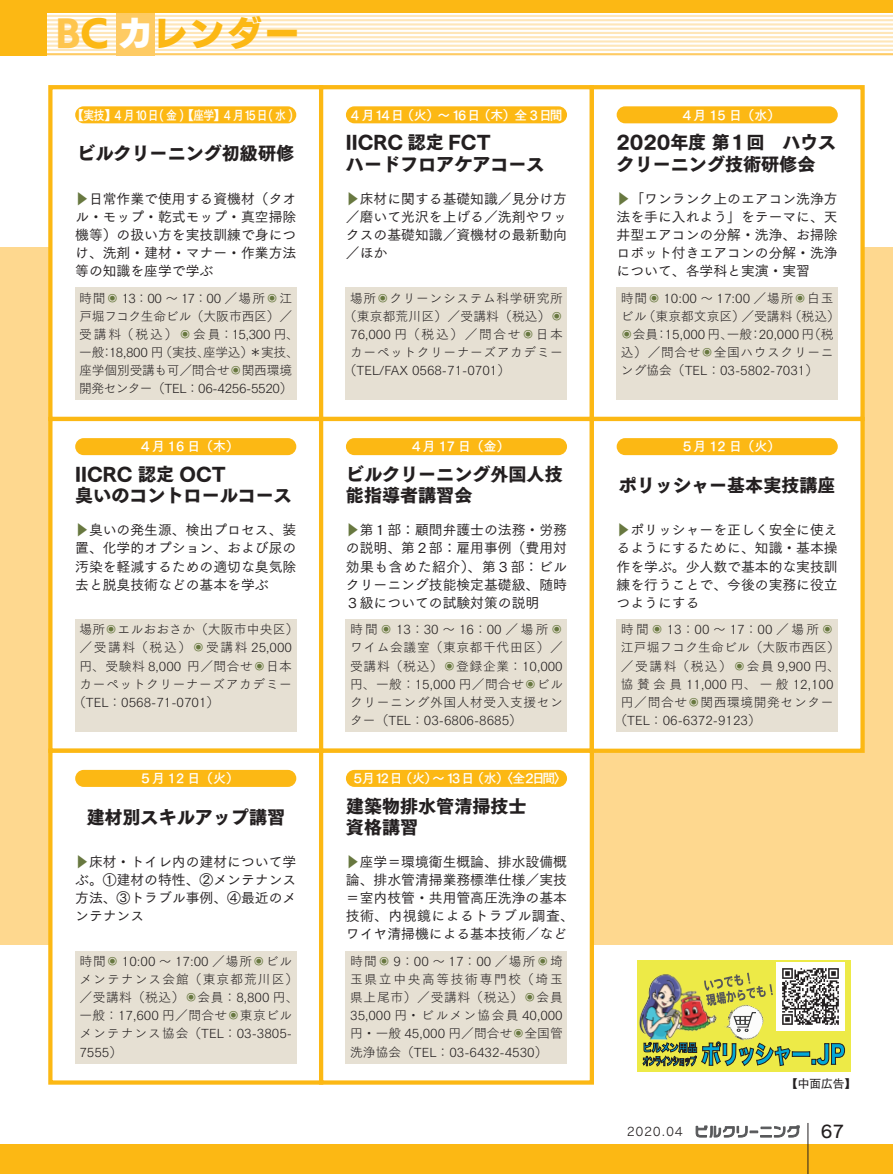
<style>
.page{position:relative;width:893px;height:1174px;background:#fff}
.page>*{position:absolute;margin:0;border:0;box-sizing:border-box;transform-origin:0 0}
.t1{font:800 34.05px "UD Kakugo Large Pr 6";letter-spacing:.065em;color:#fcb814}
.スケジュール_イベント名{font:18px/21.3px "Tsuku Go Pro H";color:#231f20}
.t2{font:16.95px "Rodin Pro DB";color:#231f20}
.スケジュール_本文{font:13.8px/18px "Tsuku Go Pro M";color:#231f20;text-align:justify}
.スケジュール_情報{font:12.75px/18px "Tsuku Go Pro L";letter-spacing:.01em;color:#231f20;text-align:justify}
.スケジュール_情報-2{font:12.75px/18px "Tsuku Go Pro L";letter-spacing:.04em;color:#231f20}
.スケジュール_情報-3{font:12.75px/18px "Tsuku Go Pro L";letter-spacing:-.02em;color:#231f20}
.スケジュール_日にち{font:12.75px "Tsuku Go Pro B";color:#fff}
.スケジュール_情報-4{font:12.75px "Tsuku Go Pro L";letter-spacing:.125em;color:#231f20}
.スケジュール_情報-5{font:12.75px "Tsuku Go Pro L";letter-spacing:.05em;color:#231f20}
.スケジュール_情報-6{font:12.75px "Tsuku Go Pro L";letter-spacing:.045em;color:#231f20}
.スケジュール_日にち-2{font:12.75px "Tsuku Go Pro B";color:#fff;scale:.85 1}
.スケジュール_日にち-3{font:12.75px "Tsuku Go Pro B";letter-spacing:-.19em;color:#fff}
.スケジュール_日にち-4{font:12.75px "Tsuku Go Pro B";letter-spacing:-.05em;color:#fff}
.スケジュール_情報-7{font:12.75px "Tsuku Go Pro L";letter-spacing:.12em;color:#231f20}
.t3{font:11.7px "Rodin Pro M";letter-spacing:.05em;color:#231f20}
.タイトル_ゴシック{font:11.7px "New Cezanne Pro M";color:#231f20}
.s1{color:#fec54d}
.s2{color:#fff}
.s3{color:#687840}
.s4{font-family:"Cezanne Pro N M";color:#687840}
</style>
<div class="page">
<div style="left:0;top:247px;width:893px;height:697px;background:#fed88f"></div>
<hr style="left:36px;top:19px;width:857px;height:2px;background:#fee6b9">
<hr style="left:36px;top:28px;width:857px;height:2px;background:#fee6b9">
<hr style="left:36px;top:36px;width:857px;height:2px;background:#fee6b9">
<hr style="left:36px;top:45px;width:857px;height:2px;background:#fee6b9">
<hr style="left:36px;top:15px;width:857px;height:2px;background:#fee6b9">
<hr style="left:36px;top:23px;width:857px;height:3px;background:#fee6b9">
<hr style="left:36px;top:32px;width:857px;height:2px;background:#fee6b9">
<hr style="left:36px;top:40px;width:857px;height:3px;background:#fee6b9">
<hr style="left:36px;top:49px;width:857px;height:2px;background:#fee6b9">
<hr style="left:0;top:53px;width:893px;height:2px;background:#fecb64">
<div style="left:0;top:0;width:893px;height:13px;background:#fcb814"></div>
<div style="left:116px;top:13px;width:38px;height:42px;background:#fecb64"></div>
<div style="left:0;top:0;width:47px;height:55px;background:#fcb814"></div>
<div style="left:48px;top:85px;width:275px;height:336px;background:#fff;border:4px solid #fcb814"></div>
<div style="left:48px;top:417px;width:275px;height:336px;background:#fff;border:4px solid #fcb814"></div>
<div style="left:48px;top:748px;width:275px;height:336px;background:#fff;border:4px solid #fcb814"></div>
<div style="left:319px;top:85px;width:275px;height:336px;background:#fff;border:4px solid #fcb814"></div>
<div style="left:319px;top:417px;width:275px;height:336px;background:#fff;border:4px solid #fcb814"></div>
<div style="left:319px;top:748px;width:275px;height:336px;background:#fff;border:4px solid #fcb814"></div>
<div style="left:590px;top:85px;width:275px;height:336px;background:#fff;border:4px solid #fcb814"></div>
<div style="left:590px;top:417px;width:275px;height:336px;background:#fff;border:4px solid #fcb814"></div>
<div style="left:0;top:1144px;width:893px;height:30px;background:#fcb814"></div>
<div style="left:346px;top:950px;width:221px;height:113px;background:#e6e0d3"></div>
<div style="left:346px;top:770px;width:221px;height:17px;background:#fcb814;border-radius:9px"></div>
<div style="left:75px;top:950px;width:221px;height:113px;background:#e6e0d3"></div>
<div style="left:75px;top:770px;width:221px;height:17px;background:#fcb814;border-radius:9px"></div>
<div style="left:617px;top:619px;width:221px;height:112px;background:#e6e0d3"></div>
<div style="left:617px;top:438px;width:221px;height:17px;background:#fcb814;border-radius:9px"></div>
<div style="left:346px;top:619px;width:221px;height:112px;background:#e6e0d3"></div>
<div style="left:346px;top:438px;width:221px;height:17px;background:#fcb814;border-radius:9px"></div>
<div style="left:75px;top:619px;width:221px;height:112px;background:#e6e0d3"></div>
<div style="left:75px;top:438px;width:221px;height:17px;background:#fcb814;border-radius:9px"></div>
<div style="left:617px;top:287px;width:221px;height:113px;background:#e6e0d3"></div>
<div style="left:617px;top:106px;width:221px;height:17px;background:#fcb814;border-radius:9px"></div>
<div style="left:346px;top:287px;width:221px;height:113px;background:#e6e0d3"></div>
<div style="left:346px;top:106px;width:221px;height:17px;background:#fcb814;border-radius:9px"></div>
<div style="left:75px;top:287px;width:221px;height:113px;background:#e6e0d3"></div>
<div style="left:75px;top:106px;width:221px;height:17px;background:#fcb814;border-radius:9px"></div>
<div style="left:637px;top:960px;width:213px;height:111px;background:#edea47"></div>
<img style="left:776px;top:962px;width:68px;height:68px">
<svg style="left:643px;top:1043px;width:202px;height:23px"></svg>
<svg style="left:753px;top:984px;width:20px;height:15px"></svg>
<img style="left:753px;top:1007px;width:14px;height:38px">
<img style="left:753px;top:1012px;width:2px;height:19px">
<img style="left:638px;top:972px;width:115px;height:83px">
<hr style="left:808px;top:1123px;width:1px;height:51px;background:#231f20">
<svg style="left:696px;top:1125px;width:104px;height:12px"></svg>
<h1 class="t1" style="left:56px;top:14px;width:245px"><span class="s1">B</span>C <span class="s2">カ</span>レンダー</h1>
<p class="スケジュール_日にち-2" style="left:73px;top:104px;width:260px">【実技】4 月10日( 金 )【座学】4 月15日( 水 )</p>
<p class="スケジュール_イベント名" style="left:77px;top:143px;width:218px">ビルクリーニング初級研修</p>
<p class="スケジュール_本文" style="left:75px;top:188px;width:223px"><span class="s3">▶</span>日常作業で使用する資機材（タオル・モップ・乾式モップ・真空掃除機等）の扱い方を実技訓練で身につけ、洗剤・建材・マナー・作業方法等の知識を座学で学ぶ</p>
<p class="スケジュール_情報-3" style="left:79px;top:287px;width:221px">時間<span class="s4">◉</span> 13：00 ～ 17：00 ／場所<span class="s4">◉</span>江戸堀フコク生命ビル（大阪市西区）／受講料（税込）<span class="s4">◉</span>会員：15,300 円、一般：18,800 円（実技、座学込）＊実技、座学個別受講も可／問合せ<span class="s4">◉</span>関西環境開発センター（TEL：06-4256-5520）</p>
<p class="スケジュール_日にち" style="left:139px;top:435px;width:101px">４月 16 日（木）</p>
<p class="スケジュール_イベント名" style="left:75px;top:464px;width:218px">IICRC 認定 OCT<br>臭いのコントロールコース</p>
<p class="スケジュール_本文" style="left:75px;top:519px;width:223px"><span class="s3">▶</span>臭いの発生源、検出プロセス、装置、化学的オプション、および尿の汚染を軽減するための適切な臭気除去と脱臭技術などの基本を学ぶ</p>
<p class="スケジュール_情報" style="left:79px;top:619px;width:221px">場所<span class="s4">◉</span>エルおおさか（大阪市中央区）</p>
<p class="スケジュール_情報-4" style="left:79px;top:637px;width:214px">／受講料（税込）<span class="s4">◉</span>受講料 25,000</p>
<p class="スケジュール_情報-2" style="left:79px;top:655px;width:214px">円、受験料 8,000 円／問合せ<span class="s4">◉</span>日本</p>
<p class="スケジュール_情報-6" style="left:79px;top:673px;width:214px">カーペットクリーナーズアカデミー</p>
<p class="スケジュール_情報" style="left:73px;top:691px;width:148px">（TEL：0568-71-0701）</p>
<p class="スケジュール_日にち" style="left:139px;top:767px;width:101px">５月 12 日（火）</p>
<p class="スケジュール_イベント名" style="left:86px;top:806px;width:200px">建材別スキルアップ講習</p>
<p class="スケジュール_本文" style="left:75px;top:851px;width:223px"><span class="s3">▶</span>床材・トイレ内の建材について学ぶ。①建材の特性、②メンテナンス方法、③トラブル事例、④最近のメンテナンス</p>
<p class="スケジュール_情報-2" style="left:79px;top:951px;width:220px">時間<span class="s4">◉</span> 10:00 ～ 17:00 ／場所<span class="s4">◉</span>ビルメンテナンス会館（東京都荒川区）／受講料（税込）<span class="s4">◉</span>会員：8,800 円、一般：17,600 円／問合せ<span class="s4">◉</span>東京ビルメンテナンス協会（TEL：03-3805-<br>7555）</p>
<p class="スケジュール_日にち-4" style="left:351px;top:104px;width:213px">4 月14 日（火）～16日（木）全 3日間</p>
<p class="スケジュール_イベント名" style="left:346px;top:132px;width:146px">IICRC 認定 FCT</p>
<p class="スケジュール_イベント名" style="left:346px;top:154px;width:200px">ハードフロアケアコース</p>
<p class="スケジュール_本文" style="left:346px;top:188px;width:223px"><span class="s3">▶</span>床材に関する基礎知識／見分け方／磨いて光沢を上げる／洗剤やワックスの基礎知識／資機材の最新動向／ほか</p>
<p class="スケジュール_情報-5" style="left:350px;top:287px;width:214px">場所<span class="s4">◉</span>クリーンシステム科学研究所</p>
<p class="スケジュール_情報" style="left:344px;top:305px;width:221px">（東京都荒川区）／受講料（税込）<span class="s4">◉</span></p>
<p class="スケジュール_情報-4" style="left:350px;top:323px;width:214px">76,000 円（税込）／問合せ<span class="s4">◉</span>日本</p>
<p class="スケジュール_情報-6" style="left:350px;top:341px;width:214px">カーペットクリーナーズアカデミー</p>
<p class="スケジュール_情報" style="left:344px;top:360px;width:168px">（TEL/FAX 0568-71-0701）</p>
<p class="スケジュール_日にち" style="left:410px;top:435px;width:101px">４月 17 日（金）</p>
<p class="スケジュール_イベント名" style="left:346px;top:464px;width:218px">ビルクリーニング外国人技能指導者講習会</p>
<p class="スケジュール_本文" style="left:346px;top:519px;width:223px"><span class="s3">▶</span>第１部：顧問弁護士の法務・労務の説明、第２部：雇用事例（費用対効果も含めた紹介）、第３部：ビルクリーニング技能検定基礎級、随時３級についての試験対策の説明</p>
<p class="スケジュール_情報" style="left:350px;top:619px;width:215px">時間<span class="s4">◉</span> 13：30 ～ 16：00 ／場所<span class="s4">◉</span>ワイム会議室（東京都千代田区）／受講料（税込）<span class="s4">◉</span>登録企業：10,000円、一般：15,000 円／問合せ<span class="s4">◉</span>ビルクリーニング外国人材受入支援センター（TEL：03-6806-8685）</p>
<p class="スケジュール_日にち-3" style="left:351px;top:767px;width:217px">５月12 日（火）〜 13 日（水）〈全２日間〉</p>
<p class="スケジュール_イベント名" style="left:346px;top:796px;width:182px">建築物排水管清掃技士</p>
<p class="スケジュール_イベント名" style="left:346px;top:817px;width:74px">資格講習</p>
<p class="スケジュール_本文" style="left:346px;top:851px;width:230px;text-align:left"><span class="s3">▶</span>座学＝環境衛生概論、排水設備概論、排水管清掃業務標準仕様／実技＝室内枝管・共用管高圧洗浄の基本技術、内視鏡によるトラブル調査、ワイヤ清掃機による基本技術／など</p>
<p class="スケジュール_情報" style="left:350px;top:951px;width:214px">時間<span class="s4">◉</span> 9：00 ～ 17：00 ／場所<span class="s4">◉</span>埼玉県立中央高等技術専門校（埼玉県上尾市）／受講料（税込）<span class="s4">◉</span>会員35,000 円・ビルメン協会員 40,000円・一般 45,000 円／問合せ<span class="s4">◉</span>全国管洗浄協会（TEL：03-6432-4530）</p>
<p class="スケジュール_日にち" style="left:681px;top:104px;width:101px">４月 15 日（水）</p>
<p class="スケジュール_イベント名" style="left:616px;top:132px;width:221px">2020年度 第１回　ハウスクリーニング技術研修会</p>
<p class="スケジュール_本文" style="left:617px;top:188px;width:223px"><span class="s3">▶</span>「ワンランク上のエアコン洗浄方法を手に入れよう」をテーマに、天井型エアコンの分解・洗浄、お掃除ロボット付きエアコンの分解・洗浄について、各学科と実演・実習</p>
<p class="スケジュール_情報" style="left:620px;top:287px;width:221px;text-align:left">時間<span class="s4">◉</span> 10:00 ～ 17:00 ／場所<span class="s4">◉</span>白玉ビル（東京都文京区）／受講料（税込）<span class="s4">◉</span>会員：15,000 円、一般：20,000 円（税込）／問合せ<span class="s4">◉</span>全国ハウスクリーニング協会（TEL：03-5802-7031）</p>
<p class="スケジュール_日にち" style="left:681px;top:435px;width:101px">５月 12 日（火）</p>
<p class="スケジュール_イベント名" style="left:619px;top:475px;width:218px">ポリッシャー基本実技講座</p>
<p class="スケジュール_本文" style="left:617px;top:519px;width:223px"><span class="s3">▶</span>ポリッシャーを正しく安全に使えるようにするために、知識・基本操作を学ぶ。少人数で基本的な実技訓練を行うことで、今後の実務に役立つようにする</p>
<p class="スケジュール_情報" style="left:621px;top:619px;width:215px">時間<span class="s4">◉</span> 13：00 ～ 17：00 ／場所<span class="s4">◉</span></p>
<p class="スケジュール_情報" style="left:621px;top:637px;width:220px">江戸堀フコク生命ビル（大阪市西区）</p>
<p class="スケジュール_情報-7" style="left:621px;top:655px;width:220px">／受講料（税込）<span class="s4">◉</span>会員 9,900 円、</p>
<p class="スケジュール_情報" style="left:621px;top:673px;width:214px">協賛会員 11,000 円、一般 12,100</p>
<p class="スケジュール_情報-5" style="left:621px;top:691px;width:214px">円／問合せ<span class="s4">◉</span>関西環境開発センター</p>
<p class="スケジュール_情報" style="left:614px;top:709px;width:148px">（TEL：06-6372-9123）</p>
<p class="タイトル_ゴシック" style="left:786px;top:1072px;width:71px">【中面広告】</p>
<p class="t3" style="left:627px;top:1123px;width:57px">2020.04</p>
<p class="t2" style="left:821px;top:1120px;width:25px">67</p>
</div>
